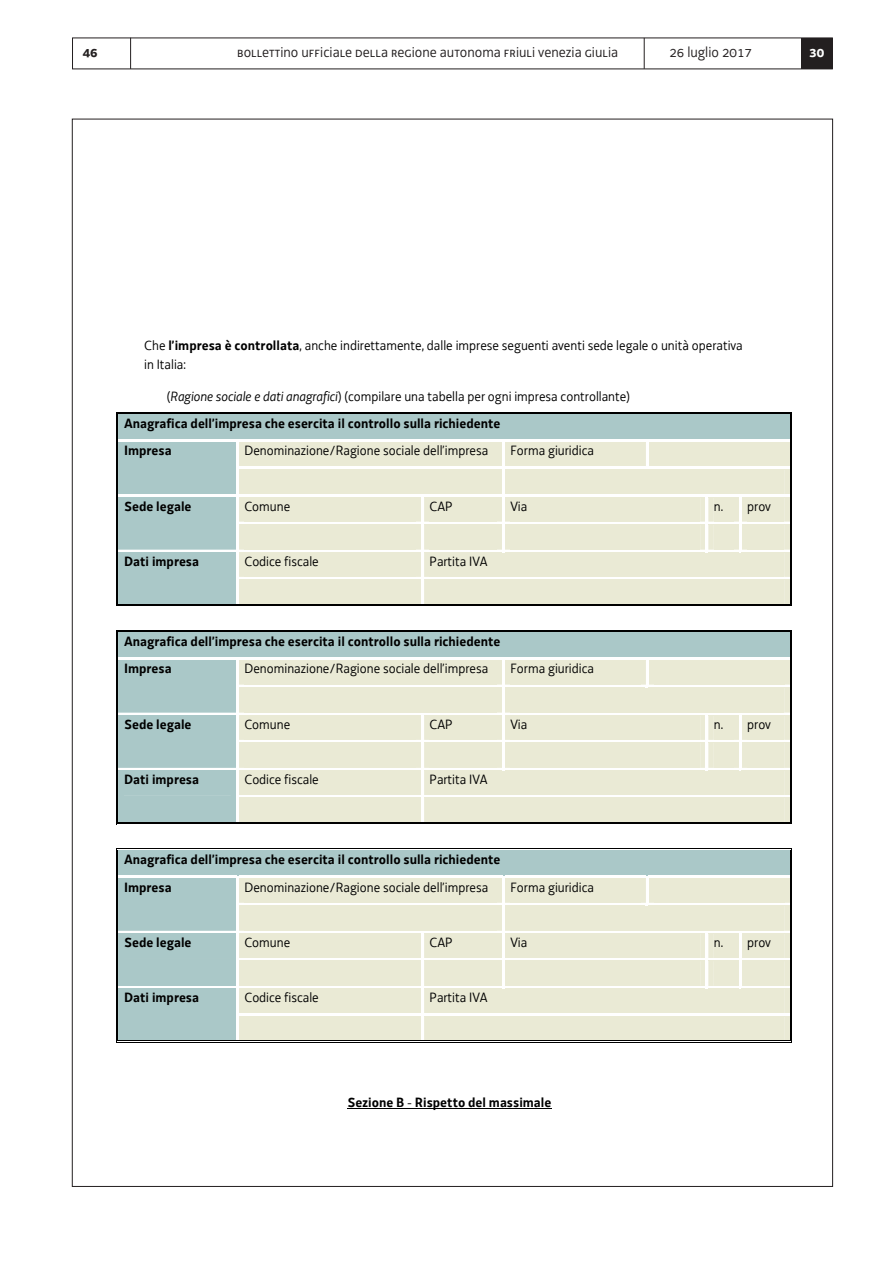
<style>
.page{position:relative;width:893px;height:1263px;background:#fff}
.page>*{position:absolute;margin:0;border:0;box-sizing:border-box;transform-origin:0 0}
.t1{font:15px "Decima UNI";color:#231f20}
.t2{font:15px "Decima WE";color:#231f20}
.t3{font:700 15px "Decima WE";color:#231f20}
.t4{font:700 15px "Decima WE";color:#fff}
.t5{font:13.95px/19.2px "Decima WE";color:#000}
.t6{font:700 13.95px/27.2px "Decima WE";color:#000}
.s1{font-weight:700}
.s2{font-weight:400}
.s3{font-weight:400;font-style:italic}
</style>
<div class="page">
<hr style="left:130px;top:38px;width:1px;height:31px;background:#231f20">
<hr style="left:644px;top:38px;width:1px;height:31px;background:#231f20">
<div style="left:801px;top:38px;width:31px;height:31px;background:#231f20"></div>
<svg style="left:116px;top:412px;width:676px;height:194px;background:#d4dccf"></svg>
<svg style="left:116px;top:630px;width:676px;height:194px;background:#d4dcce"></svg>
<svg style="left:116px;top:848px;width:676px;height:195px;background:#d5ddd0"></svg>
<hr style="left:348px;top:1108px;width:204px;height:1px;background:#000">
<p class="t3" style="left:83px;top:43px;width:17px">46</p>
<p class="t1" style="left:237px;top:43px;width:382px">bollettino ufficiale della regione autonoma friuli venezia giulia</p>
<p class="t2" style="left:669px;top:43px;width:84px">26 luglio 2017</p>
<p class="t4" style="left:809px;top:43px;width:16px">30</p>
<p class="t5" style="left:144px;top:336px;width:600px">Che <span class="s1">l’impresa è controllata</span>, anche indirettamente, dalle imprese seguenti aventi sede legale o unità operativa in Italia:</p>
<p class="t6" style="left:124px;top:383px;width:507px;text-indent:43px"><span class="s2">(</span><span class="s3">Ragione sociale e dati anagrafici</span><span class="s2">) (compilare una tabella per ogni impresa controllante)<br></span>Anagrafica dell’impresa che esercita il controllo sulla richiedente<br>Impresa</p>
<p class="t5" style="left:244px;top:441px;width:245px">Denominazione/Ragione sociale dell’impresa</p>
<p class="t5" style="left:510px;top:441px;width:85px">Forma giuridica</p>
<p class="t6" style="left:124px;top:492px;width:69px">Sede legale</p>
<p class="t5" style="left:244px;top:496px;width:47px">Comune</p>
<p class="t5" style="left:430px;top:496px;width:25px">CAP</p>
<p class="t5" style="left:510px;top:496px;width:18px">Via</p>
<p class="t5" style="left:714px;top:496px;width:59px">n. prov</p>
<p class="t6" style="left:124px;top:548px;width:77px">Dati impresa</p>
<p class="t5" style="left:244px;top:552px;width:76px">Codice fiscale</p>
<p class="t5" style="left:430px;top:552px;width:60px">Partita IVA</p>
<p class="t6" style="left:124px;top:628px;width:378px;line-height:27.6px">Anagrafica dell’impresa che esercita il controllo sulla richiedente<br>Impresa</p>
<p class="t5" style="left:244px;top:659px;width:245px">Denominazione/Ragione sociale dell’impresa</p>
<p class="t5" style="left:510px;top:659px;width:85px">Forma giuridica</p>
<p class="t6" style="left:124px;top:711px;width:69px">Sede legale</p>
<p class="t5" style="left:244px;top:715px;width:47px">Comune</p>
<p class="t5" style="left:430px;top:715px;width:25px">CAP</p>
<p class="t5" style="left:510px;top:715px;width:18px">Via</p>
<p class="t5" style="left:714px;top:715px;width:59px">n. prov</p>
<p class="t6" style="left:124px;top:766px;width:77px">Dati impresa</p>
<p class="t5" style="left:244px;top:770px;width:76px">Codice fiscale</p>
<p class="t5" style="left:430px;top:770px;width:60px">Partita IVA</p>
<p class="t6" style="left:124px;top:846px;width:378px;line-height:27.6px">Anagrafica dell’impresa che esercita il controllo sulla richiedente<br>Impresa</p>
<p class="t5" style="left:244px;top:878px;width:245px">Denominazione/Ragione sociale dell’impresa</p>
<p class="t5" style="left:510px;top:878px;width:85px">Forma giuridica</p>
<p class="t6" style="left:124px;top:929px;width:69px">Sede legale</p>
<p class="t5" style="left:244px;top:933px;width:47px">Comune</p>
<p class="t5" style="left:430px;top:933px;width:25px">CAP</p>
<p class="t5" style="left:510px;top:933px;width:18px">Via</p>
<p class="t5" style="left:714px;top:933px;width:59px">n. prov</p>
<p class="t6" style="left:124px;top:984px;width:77px">Dati impresa</p>
<p class="t5" style="left:244px;top:988px;width:76px">Codice fiscale</p>
<p class="t5" style="left:430px;top:988px;width:60px">Partita IVA</p>
<p class="t6" style="left:348px;top:1089px;width:205px">Sezione B <span class="s2">-</span> Rispetto del massimale</p>
</div>
